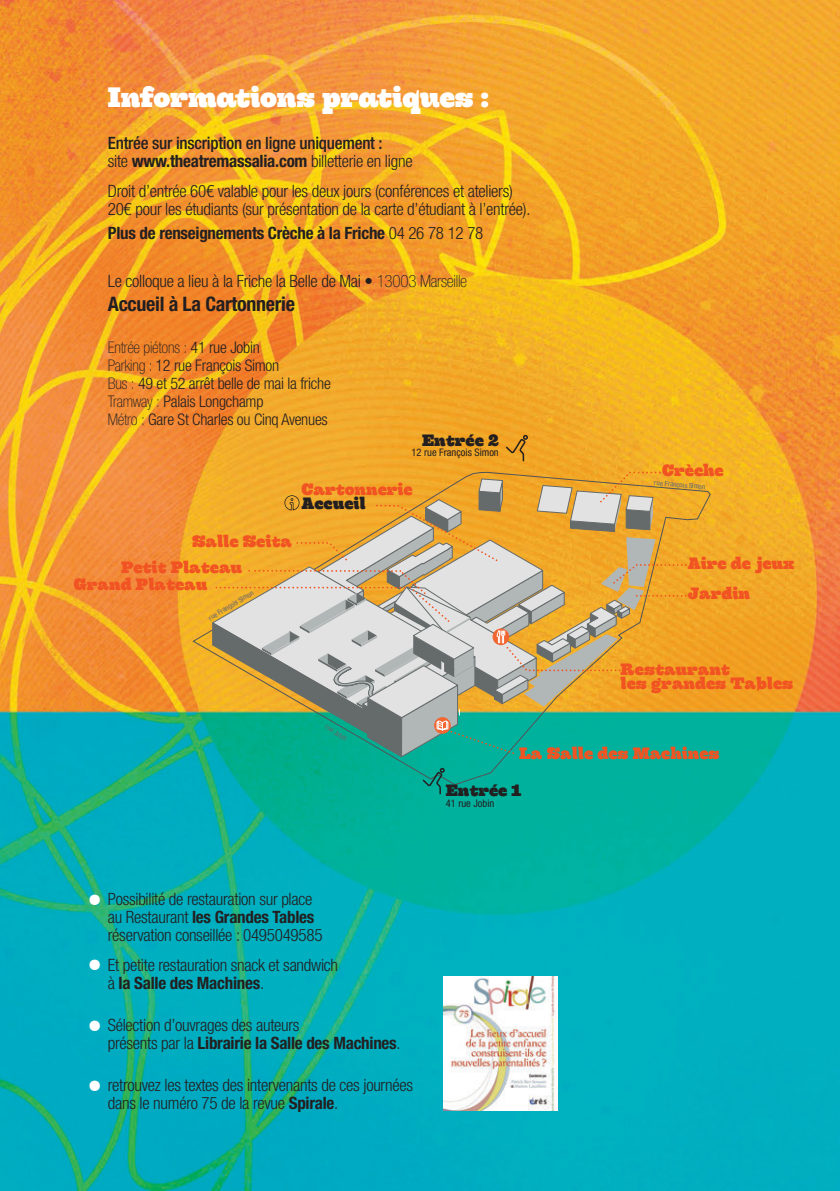
<style>
.page{position:relative;width:840px;height:1191px;background:#fff}
.page>*{position:absolute;margin:0;border:0;box-sizing:border-box;transform-origin:0 0}
.t1{font:48px/65.8px "Helvetica";color:#fff}
.t2{font:700 28px "Hernandez";letter-spacing:-.01em;color:#fff}
.t3{font:700 condensed 20px "Helvetica Neue LT Std";letter-spacing:-.015em;color:#231f20}
.t4{font:300 condensed 17px/18px "Helvetica Neue LT Std";letter-spacing:-.015em;color:#231f20}
.t5{font:500 condensed 17px/18px "Helvetica Neue LT Std";letter-spacing:-.015em;color:#231f20}
.t6{font:700 condensed 17px "Helvetica Neue LT Std";letter-spacing:-.015em;color:#231f20}
.t7{font:700 16.4px/13.4px "Hernandez";color:#f15322}
.t8{font:700 16.4px "Hernandez";color:#231f20}
.t9{font:condensed 16.4px "Helvetica Neue LT Std";color:#f15322}
.t10{font:300 condensed 16px/18px "Helvetica Neue LT Std";letter-spacing:-.015em;color:#231f20}
.t11{font:condensed 10.4px "Helvetica Neue LT Std";color:#231f20}
.t12{font:condensed 7.2px "Helvetica Neue LT Std";color:#656a6b}
.s1{font-weight:300}
.s2{font-weight:700}
.s3{font-weight:100}
</style>
<div class="page">
<img style="left:0;top:0;width:839px;height:1190px">
<svg style="left:193px;top:472px;width:517px;height:313px;background:#5fad6b"></svg>
<svg style="left:421px;top:767px;width:24px;height:28px"></svg>
<svg style="left:504px;top:434px;width:24px;height:29px"></svg>
<svg style="left:212px;top:471px;width:474px;height:286px;background:#b9b175"></svg>
<img style="left:443px;top:977px;width:114px;height:134px">
<h2 class="t2" style="left:108px;top:87px;width:382px">Informations pratiques :</h2>
<p class="t5" style="left:108px;top:135px;width:306px">Entrée sur inscription en ligne uniquement :<br><span class="s1">site</span> <span class="s2">www.theatremassalia.com</span> <span class="s1">billetterie en ligne</span></p>
<p class="t4" style="left:108px;top:183px;width:424px">Droit d’entrée 60€ valable pour les deux jours (conférences et ateliers)<br>20€ pour les étudiants (sur présentation de la carte d’étudiant à l’entrée).</p>
<p class="t6" style="left:108px;top:227px;width:377px">Plus de renseignements Crèche à la Friche <span class="s1">04 26 78 12 78</span></p>
<p class="t4" style="left:108px;top:273px;width:360px">Le colloque a lieu à la Friche la Belle de Mai <span class="s3">• 13003 Marseille</span></p>
<p class="t3" style="left:108px;top:296px;width:189px">Accueil à La Cartonnerie</p>
<p class="t10" style="left:108px;top:339px;width:224px"><span class="s3">Entrée piétons :</span> 41 rue Jobin<br><span class="s3">Parking :</span> 12 rue François Simon<br><span class="s3">Bus :</span> 49 et 52 arrêt belle de mai la friche<br><span class="s3">Tramway :</span> Palais Longchamp<br><span class="s3">Métro :</span> Gare St Charles ou Cinq Avenues</p>
<p class="t8" style="left:422px;top:434px;width:78px">Entrée 2</p>
<p class="t11" style="left:411px;top:449px;width:89px">12 rue François Simon</p>
<p class="t7" style="left:301px;top:485px;width:113px">Cartonnerie</p>
<p class="t8" style="left:301px;top:497px;width:66px">Accueil</p>
<p class="t7" style="left:192px;top:537px;width:101px">Salle Seita</p>
<p class="t7" style="left:74px;top:561px;width:170px;line-height:17.2px;text-indent:47px">Petit Plateau<br>Grand Plateau</p>
<p class="t12" style="left:207px;top:616px;width:53px;rotate:-31deg">rue François Simon</p>
<p class="t7" style="left:661px;top:465px;width:63px">Crèche</p>
<p class="t12" style="left:654px;top:480px;width:53px;rotate:5deg">rue François Simon</p>
<p class="t7" style="left:687px;top:549px;width:108px;line-height:30.8px">Aire de jeux<br>Jardin</p>
<p class="t9" style="left:724px;top:588px;width:8px">s</p>
<p class="t12" style="left:327px;top:723px;width:26px;rotate:33deg">rue Jobin</p>
<p class="t7" style="left:620px;top:665px;width:174px">Restaurant<br>les grandes Tables</p>
<p class="t7" style="left:519px;top:749px;width:202px">La Salle des Machines</p>
<p class="t8" style="left:445px;top:785px;width:77px">Entrée 1</p>
<p class="t11" style="left:445px;top:799px;width:50px">41 rue Jobin</p>
<h1 class="t1" style="left:86px;top:867px;width:18px">• •</h1>
<h1 class="t1" style="left:86px;top:996px;width:18px;line-height:60px">• •</h1>
<p class="t4" style="left:108px;top:891px;width:216px">Possibilité de restauration sur place au Restaurant <span class="s2">les Grandes Tables </span>réservation conseillée : 0495049585</p>
<p class="t4" style="left:108px;top:957px;width:232px">Et petite restauration snack et sandwich à <span class="s2">la Salle des Machines</span>.</p>
<p class="t4" style="left:108px;top:1017px;width:294px">Sélection d’ouvrages des auteurs<br>présents par la <span class="s2">Librairie la Salle des Machines</span>.</p>
<p class="t4" style="left:108px;top:1077px;width:306px">retrouvez les textes des intervenants de ces journées dans le numéro 75 de la revue <span class="s2">Spirale</span>.</p>
</div>
